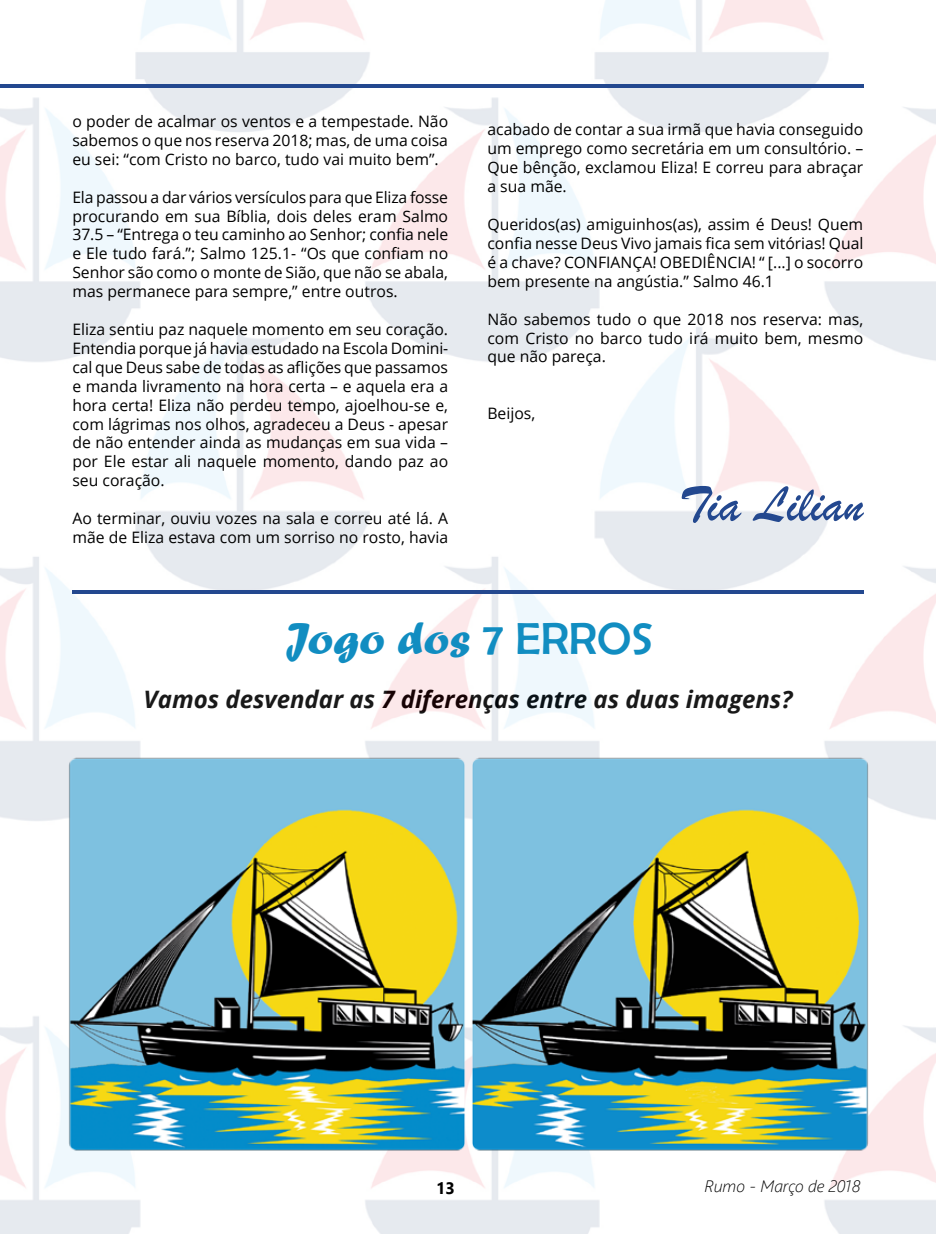
<style>
.page{position:relative;width:936px;height:1234px;background:#fff}
.page>*{position:absolute;margin:0;border:0;box-sizing:border-box;transform-origin:0 0}
.t1{font:52.5px "Brush Script";color:#23488f}
.t2{font:45px "Forte";color:#118dc1;scale:1.05 1}
.t3{font:italic 700 24px "Open Sans";color:#000}
.t4{font:italic 300 16.5px "Segoe UI";color:#000}
.t5{font:700 16.5px "Segoe UI";color:#000}
.t6{font:15.75px/18.9px "Open Sans";color:#000;text-align:justify}
.s1{font-family:"Berlin Sans FB"}
</style>
<div class="page">
<img style="left:0;top:0;width:935px;height:1233px">
<hr style="left:0;top:84px;width:863px;height:3px;background:#23488f">
<hr style="left:72px;top:590px;width:791px;height:4px;background:#23488f">
<img style="left:65px;top:752px;width:806px;height:404px">
<p class="t6" style="left:72px;top:111px;width:377px">o poder de acalmar os ventos e a tempestade. Não sabemos o que nos reserva 2018; mas, de uma coisa eu sei: “com Cristo no barco, tudo vai muito bem”.</p>
<p class="t6" style="left:72px;top:187px;width:377px">Ela passou a dar vários versículos para que Eliza fosse procurando em sua Bíblia, dois deles eram Salmo 37.5 – “Entrega o teu caminho ao Senhor; confia nele e Ele tudo fará.”; Salmo 125.1- “Os que confiam no Senhor são como o monte de Sião, que não se abala, mas permanece para sempre,” entre outros.</p>
<p class="t6" style="left:72px;top:319px;width:377px">Eliza sentiu paz naquele momento em seu coração.<br>Entendia porque já havia estudado na Escola Domini&shy;cal que Deus sabe de todas as aflições que passamos e manda livramento na hora certa – e aquela era a hora certa! Eliza não perdeu tempo, ajoelhou-se e, com lágrimas nos olhos, agradeceu a Deus - apesar de não entender ainda as mudanças em sua vida – por Ele estar ali naquele momento, dando paz ao seu coração.</p>
<p class="t6" style="left:72px;top:508px;width:377px">Ao terminar, ouviu vozes na sala e correu até lá. A mãe de Eliza estava com um sorriso no rosto, havia</p>
<p class="t6" style="left:487px;top:120px;width:377px">acabado de contar a sua irmã que havia conseguido um emprego como secretária em um consultório. – Que bênção, exclamou Eliza! E correu para abraçar a sua mãe.</p>
<p class="t6" style="left:487px;top:214px;width:377px">Queridos(as) amiguinhos(as), assim é Deus! Quem confia nesse Deus Vivo jamais fica sem vitórias! Qual é a chave? CONFIANÇA! OBEDIÊNCIA! “ [...] o socorro bem presente na angústia.” Salmo 46.1</p>
<p class="t6" style="left:487px;top:309px;width:377px">Não sabemos tudo o que 2018 nos reserva: mas, com Cristo no barco tudo irá muito bem, mesmo que não pareça.</p>
<p class="t6" style="left:487px;top:403px;width:49px">Beijos,</p>
<h1 class="t1" style="left:678px;top:472px;width:186px">Tia Lilian</h1>
<h2 class="t2" style="left:285px;top:612px;width:352px">Jogo dos <span class="s1">7 ERROS</span></h2>
<h3 class="t3" style="left:144px;top:682px;width:650px">Vamos desvendar as 7 diferenças entre as duas imagens?</h3>
<p class="t5" style="left:436px;top:1174px;width:20px">13</p>
<p class="t4" style="left:704px;top:1174px;width:157px">Rumo - Março de 2018</p>
</div>
